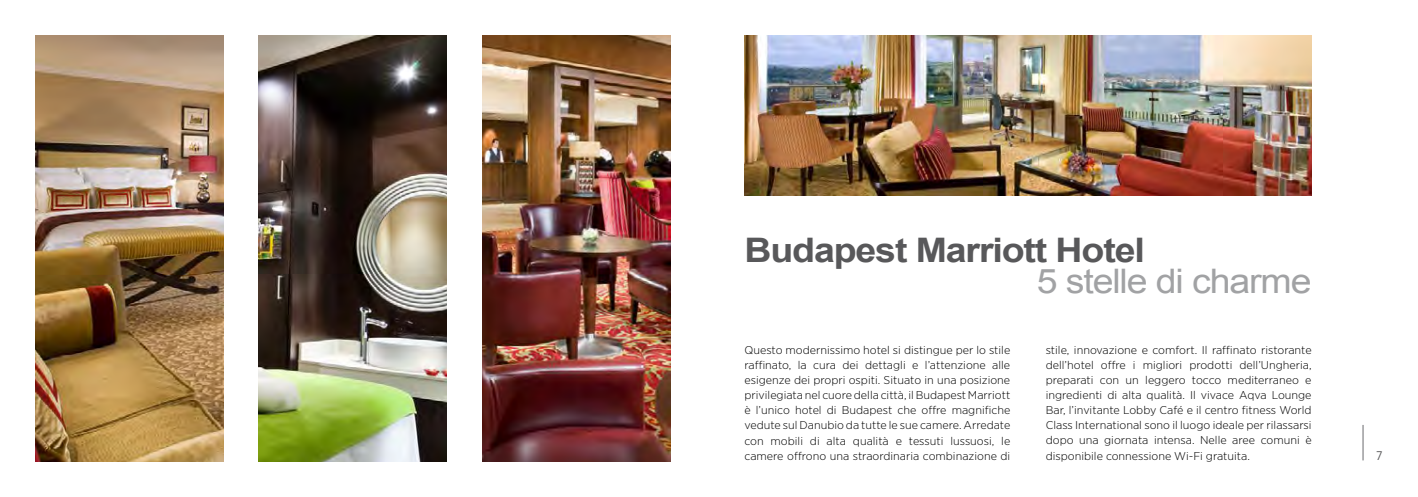
<style>
.page{position:relative;width:1418px;height:497px;background:#fff}
.page>*{position:absolute;margin:0;border:0;box-sizing:border-box;transform-origin:0 0}
.t1{font:700 33.75px "Arial";letter-spacing:-.03em;color:#58585a;scale:1.11 1}
.t2{font:33.75px "Arial";letter-spacing:-.03em;color:#a1a2a4;scale:1.11 1}
.t3{font:12.5px "Gotham Narrow";color:#58585a}
.t4{font:300 11.25px/15px "Gotham Narrow";color:#000;text-align:justify;scale:1.11 1}
</style>
<div class="page">
<img style="left:35px;top:35px;width:188px;height:426px">
<img style="left:482px;top:35px;width:188px;height:426px">
<img style="left:259px;top:35px;width:187px;height:426px">
<hr style="left:1362px;top:424px;width:1px;height:36px;background:#87888a">
<img style="left:744px;top:35px;width:567px;height:160px">
<h1 class="t1" style="left:744px;top:227px;width:362px">Budapest Marriott Hotel</h1>
<h1 class="t2" style="left:1036px;top:258px;width:249px">5 stelle di charme</h1>
<p class="t4" style="left:744px;top:342px;width:241px">Questo modernissimo hotel si distingue per lo stile raffinato, la cura dei dettagli e l’attenzione alle esigenze dei propri ospiti. Situato in una posizione privilegiata nel cuore della città, il Budapest Marriott è l’unico hotel di Budapest che offre magnifiche vedute sul Danubio da tutte le sue camere. Arredate con mobili di alta qualità e tessuti lussuosi, le camere offrono una straordinaria combinazione di</p>
<p class="t4" style="left:1045px;top:342px;width:241px">stile, innovazione e comfort. Il raffinato ristorante dell’hotel offre i migliori prodotti dell’Ungheria, preparati con un leggero tocco mediterraneo e ingredienti di alta qualità. Il vivace Aqva Lounge Bar, l’invitante Lobby Café e il centro fitness World Class International sono il luogo ideale per rilassarsi dopo una giornata intensa. Nelle aree comuni è disponibile connessione Wi-Fi gratuita.</p>
<p class="t3" style="left:1375px;top:447px;width:8px">7</p>
</div>
